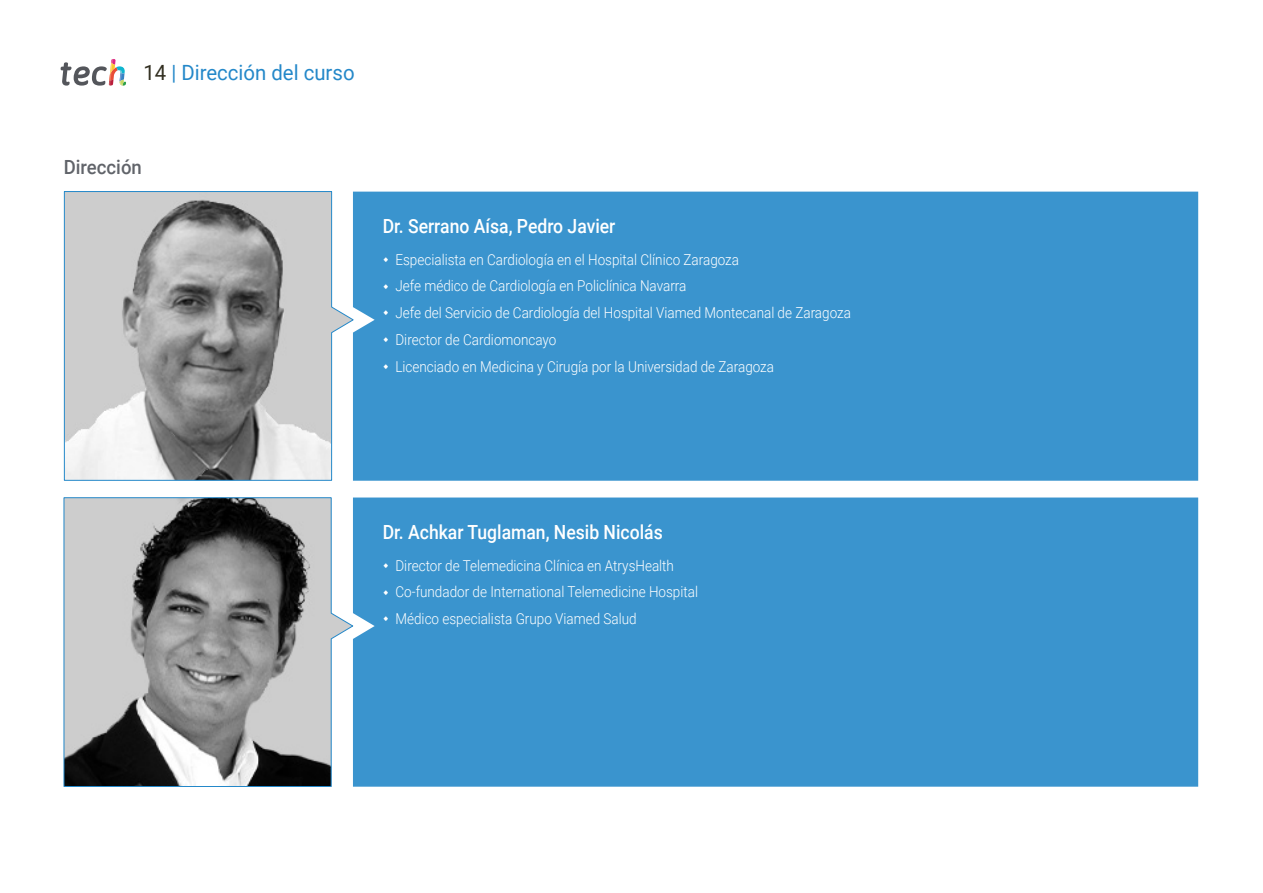
<style>
.page{position:relative;width:1263px;height:893px;background:#fff}
.page>*{position:absolute;margin:0;border:0;box-sizing:border-box;transform-origin:0 0}
.t1{font:21px "Roboto";color:#2488c9}
.t2{font:500 19.5px "Roboto";color:#fff;scale:.9 1}
.t3{font:500 19.5px "Roboto";color:#61646a;scale:.95 1}
.t4{font:300 15px/26.7px "Roboto";color:#fff;scale:.9 1}
.s1{color:#312e20}
</style>
<div class="page">
<svg style="left:61px;top:59px;width:65px;height:27px"></svg>
<div style="left:354px;top:192px;width:844px;height:289px;background:#3a94ce"></div>
<div style="left:353px;top:497px;width:845px;height:290px;background:#3a94ce"></div>
<svg style="left:64px;top:191px;width:290px;height:290px;background:#b3b5b6"></svg>
<svg style="left:64px;top:497px;width:289px;height:290px;background:#969898"></svg>
<svg style="left:384px;top:257px;width:4px;height:5px"></svg>
<svg style="left:384px;top:284px;width:4px;height:5px"></svg>
<svg style="left:384px;top:310px;width:4px;height:5px"></svg>
<svg style="left:384px;top:337px;width:4px;height:5px"></svg>
<svg style="left:384px;top:364px;width:4px;height:5px"></svg>
<svg style="left:384px;top:563px;width:4px;height:5px"></svg>
<svg style="left:384px;top:590px;width:4px;height:5px"></svg>
<svg style="left:384px;top:616px;width:4px;height:5px"></svg>
<h1 class="t1" style="left:144px;top:57px;width:213px"><span class="s1">14</span> | Dirección del curso</h1>
<h2 class="t3" style="left:64px;top:154px;width:84px">Dirección</h2>
<h2 class="t2" style="left:383px;top:212px;width:260px">Dr. Serrano Aísa, Pedro Javier</h2>
<p class="t4" style="left:395px;top:245px;width:508px">Especialista en Cardiología en el Hospital Clínico Zaragoza<br>Jefe médico de Cardiología en Policlínica Navarra<br>Jefe del Servicio de Cardiología del Hospital Viamed Montecanal de Zaragoza Director de Cardiomoncayo<br>Licenciado en Medicina y Cirugía por la Universidad de Zaragoza</p>
<h2 class="t2" style="left:383px;top:518px;width:313px">Dr. Achkar Tuglaman, Nesib Nicolás</h2>
<p class="t4" style="left:395px;top:551px;width:338px">Director de Telemedicina Clínica en AtrysHealth<br>Co-fundador de International Telemedicine Hospital<br>Médico especialista Grupo Viamed Salud</p>
</div>
